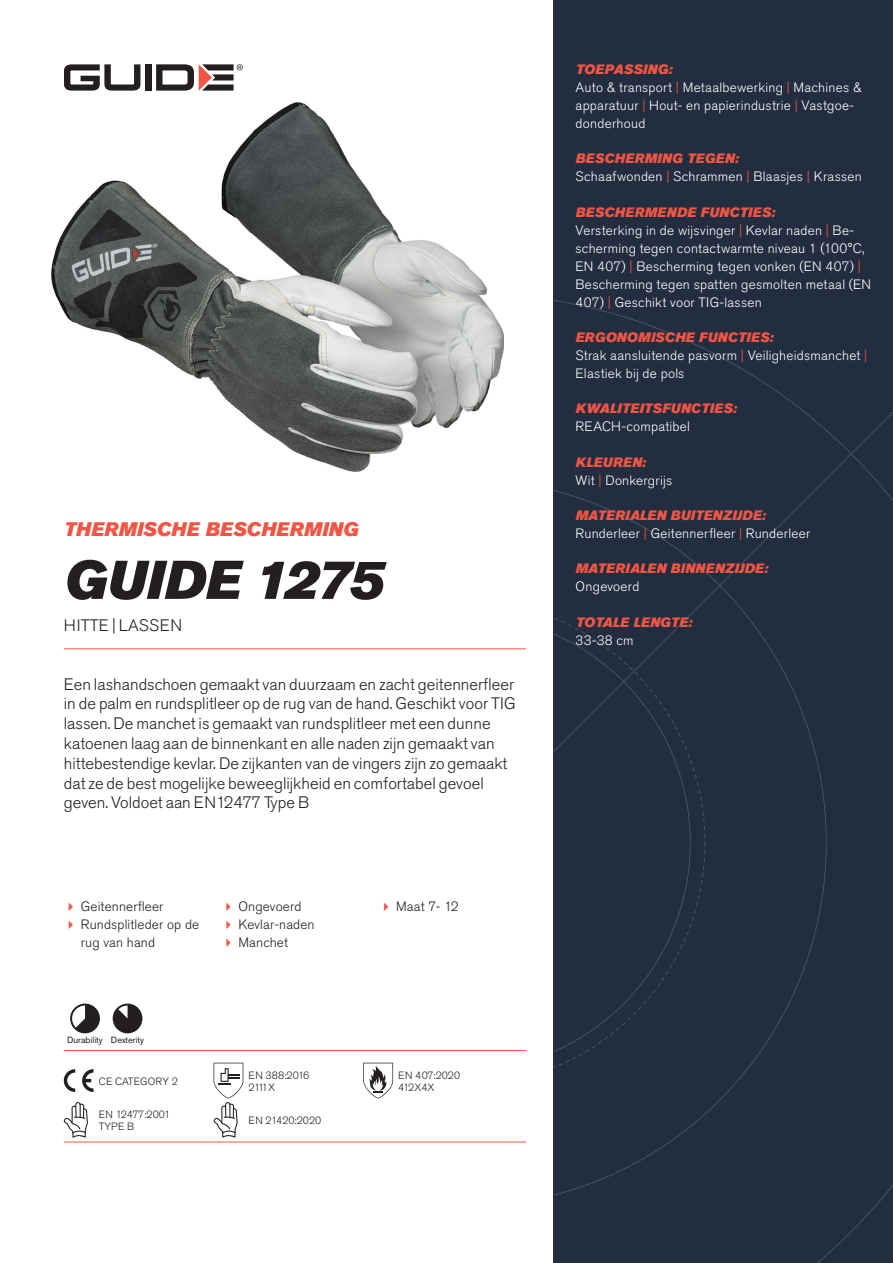
<style>
.page{position:relative;width:893px;height:1263px;background:#fff}
.page>*{position:absolute;margin:0;border:0;box-sizing:border-box;transform-origin:0 0}
.Rubrik{font:italic 54px "Akzidenz Grotesk Pro Super";color:#231f20}
.Överrubrik{font:italic 19.5px "Akzidenz Grotesk Pro Super";letter-spacing:.005em;color:#f05545}
.Ingress{font:300 16.5px/19.8px "Akzidenz Grotesk Pro";color:#231f20}
.Product_-_AltSegment{font:300 16.5px "Akzidenz Grotesk Pro";letter-spacing:.01em;color:#231f20}
.Produkt_-_Brödtext{font:300 13.5px/18px "Akzidenz Grotesk Pro";letter-spacing:.02em;color:#fff}
.Produkt_-_Namn{font:italic 13.5px "Akzidenz Grotesk Pro Super";letter-spacing:.015em;color:#f05545}
.t1{font:300 13.5px/18px "Akzidenz Grotesk Pro";letter-spacing:.01em;color:#231f20}
.t2{font:300 10.5px "Akzidenz Grotesk Pro";color:#231f20}
.t3{font:300 10.5px "Akzidenz Grotesk Pro";letter-spacing:-.02em;color:#231f20}
.Produkt_-_Egenskaper{font:9px "Akzidenz Grotesk Pro";color:#231f20}
.s1{color:#f05545}
</style>
<div class="page">
<div style="left:145px;top:64px;width:7px;height:27px;background:#231f20"></div>
<svg style="left:156px;top:64px;width:87px;height:27px"></svg>
<svg style="left:64px;top:64px;width:76px;height:27px"></svg>
<div style="left:553px;top:0;width:340px;height:1263px;background:#222d3f"></div>
<svg style="left:553px;top:300px;width:340px;height:963px"></svg>
<hr style="left:64px;top:1050px;width:462px;height:1px;background:#f05545">
<hr style="left:64px;top:1142px;width:462px;height:1px;background:#f05545">
<svg style="left:70px;top:1003px;width:30px;height:30px"></svg>
<svg style="left:113px;top:1003px;width:29px;height:30px"></svg>
<svg style="left:64px;top:1069px;width:11px;height:23px"></svg>
<svg style="left:82px;top:1069px;width:12px;height:23px"></svg>
<svg style="left:363px;top:1063px;width:30px;height:35px"></svg>
<svg style="left:64px;top:1102px;width:24px;height:36px"></svg>
<svg style="left:214px;top:1063px;width:29px;height:75px"></svg>
<img style="left:52px;top:102px;width:451px;height:370px">
<hr style="left:64px;top:648px;width:462px;height:1px;background:#f05545">
<p class="Överrubrik" style="left:64px;top:517px;width:296px">THERMISCHE BESCHERMING</p>
<p class="Rubrik" style="left:64px;top:545px;width:321px">GUIDE 1275</p>
<p class="Product_-_AltSegment" style="left:64px;top:615px;width:120px">HITTE | LASSEN</p>
<p class="Ingress" style="left:64px;top:674px;width:454px">Een lashandschoen gemaakt van duurzaam en zacht geitennerfleer in de palm en rundsplitleer op de rug van de hand. Geschikt voor TIG lassen. De manchet is gemaakt van rundsplitleer met een dunne katoenen laag aan de binnenkant en alle naden zijn gemaakt van hittebestendige kevlar. De zijkanten van de vingers zijn zo gemaakt dat ze de best mogelijke beweeglijkheid en comfortabel gevoel geven. Voldoet aan EN12477 Type B</p>
<p class="t1" style="left:81px;top:897px;width:84px">Geitennerfleer</p>
<p class="t1" style="left:81px;top:915px;width:120px">Rundsplitleder op de rug van hand</p>
<p class="Produkt_-_Egenskaper" style="left:67px;top:1034px;width:37px">Durability</p>
<p class="Produkt_-_Egenskaper" style="left:111px;top:1034px;width:35px">Dexterity</p>
<p class="t2" style="left:99px;top:1074px;width:81px">CE CATEGORY 2</p>
<p class="t3" style="left:99px;top:1107px;width:73px">EN 12477:2001</p>
<p class="t2" style="left:99px;top:1119px;width:37px">TYPE B</p>
<p class="t1" style="left:238px;top:897px;width:64px">Ongevoerd</p>
<p class="t1" style="left:238px;top:915px;width:78px">Kevlar-naden</p>
<p class="t1" style="left:238px;top:933px;width:51px">Manchet</p>
<p class="t2" style="left:248px;top:1068px;width:62px">EN 388:2016</p>
<p class="t2" style="left:248px;top:1080px;width:28px">2111X</p>
<p class="t2" style="left:248px;top:1113px;width:74px">EN 21420:2020</p>
<p class="t1" style="left:396px;top:897px;width:64px">Maat 7- 12</p>
<p class="t2" style="left:398px;top:1068px;width:63px">EN 407:2020</p>
<p class="t2" style="left:398px;top:1080px;width:38px">412X4X</p>
<p class="Produkt_-_Namn" style="left:576px;top:60px;width:98px">TOEPASSING:</p>
<p class="Produkt_-_Brödtext" style="left:576px;top:78px;width:288px">Auto &amp; transport <span class="s1">|</span> Metaalbewerking <span class="s1">|</span> Machines &amp; apparatuur <span class="s1">|</span> Hout- en papierindustrie <span class="s1">|</span> Vastgoe&shy;donderhoud</p>
<p class="Produkt_-_Namn" style="left:576px;top:150px;width:165px">BESCHERMING TEGEN:</p>
<p class="Produkt_-_Brödtext" style="left:576px;top:168px;width:288px">Schaafwonden <span class="s1">|</span> Schrammen <span class="s1">|</span> Blaasjes <span class="s1">|</span> Krassen</p>
<p class="Produkt_-_Namn" style="left:576px;top:203px;width:201px">BESCHERMENDE FUNCTIES:</p>
<p class="Produkt_-_Brödtext" style="left:576px;top:221px;width:297px">Versterking in de wijsvinger <span class="s1">|</span> Kevlar naden <span class="s1">|</span> Be&shy;scherming tegen contactwarmte niveau 1 (100°C, EN 407) <span class="s1">|</span> Bescherming tegen vonken (EN 407) <span class="s1">| </span>Bescherming tegen spatten gesmolten metaal (EN 407) <span class="s1">|</span> Geschikt voor TIG-lassen</p>
<p class="Produkt_-_Namn" style="left:576px;top:328px;width:199px">ERGONOMISCHE FUNCTIES:</p>
<p class="Produkt_-_Brödtext" style="left:576px;top:346px;width:293px">Strak aansluitende pasvorm <span class="s1">|</span> Veiligheidsmanchet <span class="s1">|<br></span>Elastiek bij de pols</p>
<p class="Produkt_-_Namn" style="left:576px;top:400px;width:163px">KWALITEITSFUNCTIES:</p>
<p class="Produkt_-_Brödtext" style="left:576px;top:418px;width:116px">REACH-compatibel</p>
<p class="Produkt_-_Namn" style="left:576px;top:453px;width:72px">KLEUREN:</p>
<p class="Produkt_-_Brödtext" style="left:576px;top:471px;width:98px">Wit <span class="s1">|</span> Donkergrijs</p>
<p class="Produkt_-_Namn" style="left:576px;top:506px;width:192px">MATERIALEN BUITENZIJDE:</p>
<p class="Produkt_-_Brödtext" style="left:576px;top:524px;width:236px">Runderleer <span class="s1">|</span> Geitennerfleer <span class="s1">|</span> Runderleer</p>
<p class="Produkt_-_Namn" style="left:576px;top:560px;width:194px">MATERIALEN BINNENZIJDE:</p>
<p class="Produkt_-_Brödtext" style="left:576px;top:578px;width:65px">Ongevoerd</p>
<p class="Produkt_-_Namn" style="left:576px;top:613px;width:118px">TOTALE LENGTE:</p>
<p class="Produkt_-_Brödtext" style="left:576px;top:631px;width:60px">33-38 cm</p>
</div>
